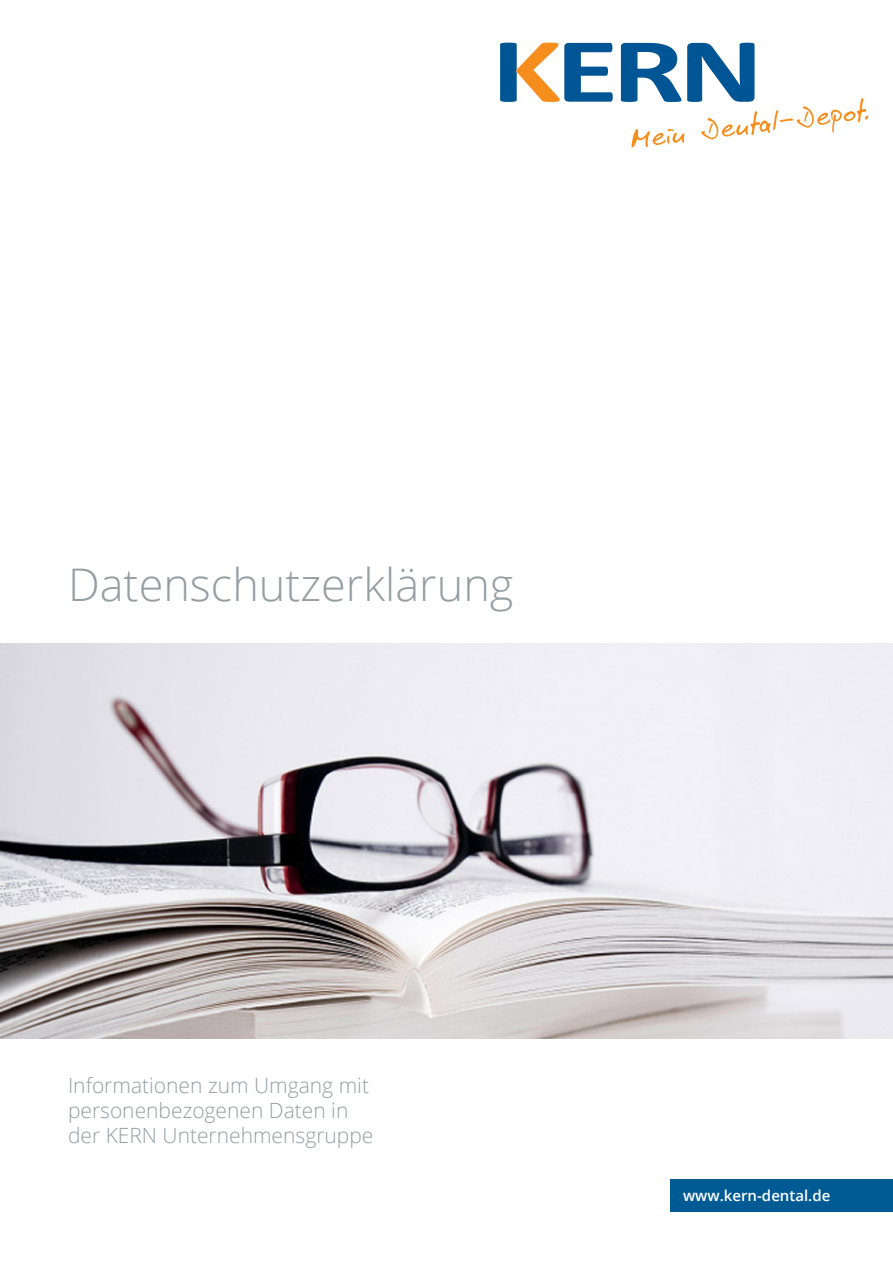
<style>
.page{position:relative;width:893px;height:1263px;background:#fff}
.page>*{position:absolute;margin:0;border:0;box-sizing:border-box;transform-origin:0 0}
.t1{font:300 45px "Open Sans";color:#959ea2}
.t2{font:300 21px/25.2px "Open Sans";color:#959ea2}
.t3{font:600 15px "Open Sans";color:#fff}
</style>
<div class="page">
<img style="left:0;top:643px;width:893px;height:395px">
<svg style="left:621px;top:43px;width:247px;height:104px"></svg>
<svg style="left:500px;top:43px;width:113px;height:59px"></svg>
<div style="left:670px;top:1179px;width:223px;height:33px;background:#005a94"></div>
<h1 class="t1" style="left:68px;top:554px;width:447px">Datenschutzerklärung</h1>
<p class="t2" style="left:68px;top:1072px;width:307px">Informationen zum Umgang mit personenbezogenen Daten in der KERN Unternehmensgruppe</p>
<p class="t3" style="left:683px;top:1185px;width:149px">www.kern-dental.de</p>
</div>
